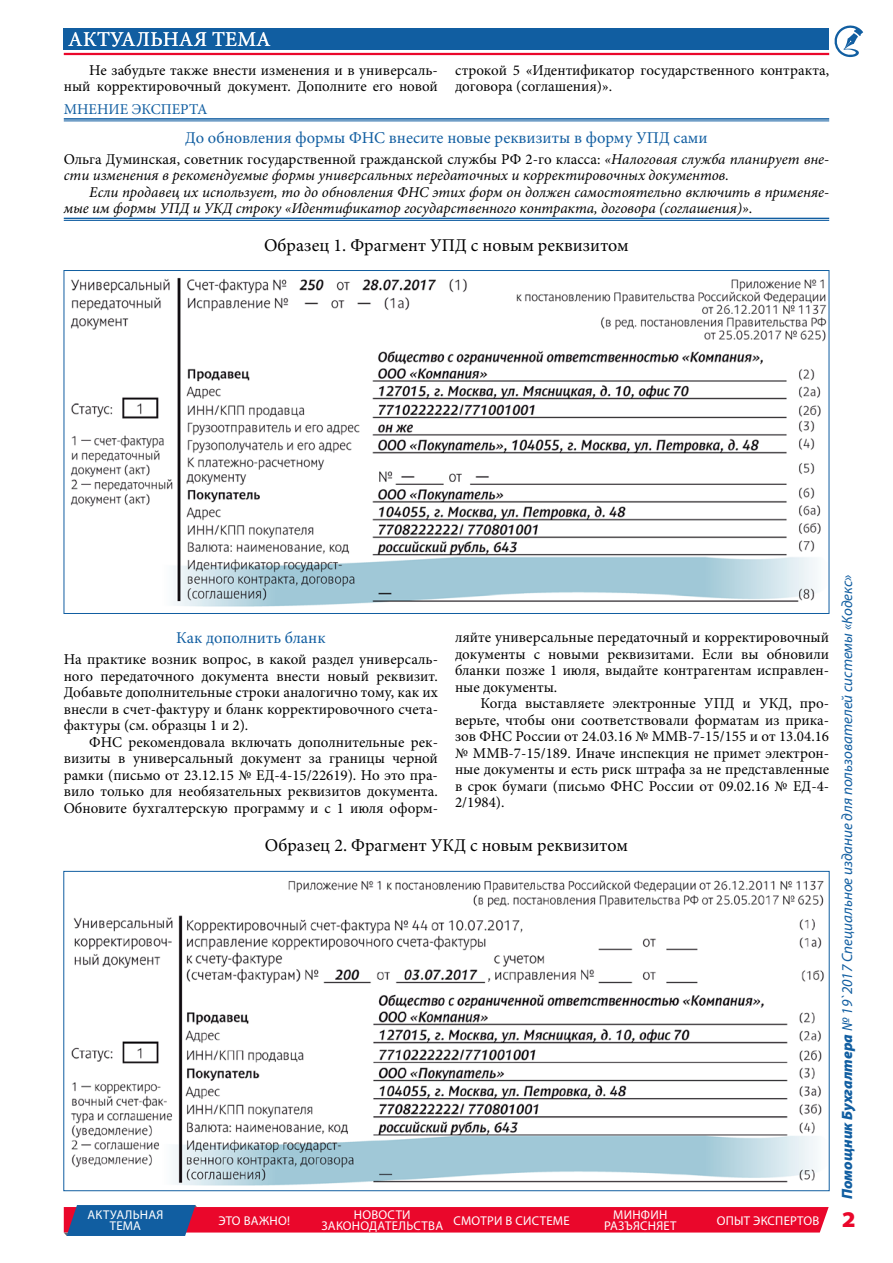
<style>
.page{position:relative;width:893px;height:1263px;background:#fff}
.page>*{position:absolute;margin:0;border:0;box-sizing:border-box;transform-origin:0 0}
.t1{font:900 semi-expanded 22.5px "Myriad Pro";color:#ea072b}
.t2{font:21px "Minion Pro";letter-spacing:.01em;color:#fff}
.t3{font:18px "Minion Pro";color:#000}
.t4{font:16.5px "Minion Pro";color:#115ea1}
.t5{font:15px/16.5px "Minion Pro";color:#000;text-align:justify}
.t6{font:italic 15px/16.5px "Minion Pro";color:#000}
.t7{font:italic 15px "Myriad Pro";color:#115ea1}
.t8{font:15px "Minion Pro";color:#115ea1}
.t9{font:12.75px/10.5px "Myriad Pro";letter-spacing:.105em;color:#fff}
.t10{font:12.75px "Myriad Pro";letter-spacing:.125em;color:#fff}
.t11{font:12.75px "Myriad Pro";letter-spacing:.13em;color:#fff}
.s1{font-style:normal}
.s2{font-weight:900}
</style>
<div class="page">
<svg style="left:834px;top:25px;width:29px;height:32px"></svg>
<div style="left:64px;top:29px;width:765px;height:21px;background:#115ea1"></div>
<hr style="left:64px;top:53px;width:765px;height:2px;background:#ea072b">
<svg style="left:64px;top:1205px;width:765px;height:31px;background:#cb3a5d"></svg>
<hr style="left:64px;top:118px;width:765px;height:2px;background:#115ea1">
<hr style="left:64px;top:121px;width:765px;height:1px;background:#115ea1">
<hr style="left:64px;top:218px;width:765px;height:1px;background:#115ea1">
<hr style="left:64px;top:220px;width:765px;height:1px;background:#115ea1">
<img style="left:70px;top:277px;width:757px;height:330px">
<img style="left:71px;top:880px;width:753px;height:306px">
<h2 class="t2" style="left:68px;top:25px;width:204px">АКТУАЛЬНАЯ ТЕМА</h2>
<p class="t5" style="left:64px;top:62px;width:376px;text-align:right">Не забудьте также внести изменения и в универсаль&shy;ный корректировочный документ. Дополните его новой</p>
<p class="t5" style="left:455px;top:62px;width:376px">строкой 5 «Идентификатор государственного контракта, договора (соглашения)».</p>
<p class="t8" style="left:64px;top:99px;width:145px">МНЕНИЕ ЭКСПЕРТА</p>
<p class="t4" style="left:185px;top:127px;width:524px">До обновления формы ФНС внесите новые реквизиты в форму УПД сами</p>
<p class="t6" style="left:64px;top:151px;width:767px"><span class="s1">Ольга Думинская, советник государственной гражданской службы РФ 2-го класса:</span> «Налоговая служба планирует вне&shy;сти изменения в рекомендуемые формы универсальных передаточных и корректировочных документов.</p>
<p class="t6" style="left:64px;top:184px;width:767px;text-indent:26px">Если продавец их использует, то до обновления ФНС этих форм он должен самостоятельно включить в применяе&shy;мые им формы УПД и УКД строку «Идентификатор государственного контракта, договора (соглашения)»<span class="s1">.</span></p>
<p class="t3" style="left:264px;top:233px;width:366px">Образец 1. Фрагмент УПД с новым реквизитом</p>
<p class="t4" style="left:176px;top:627px;width:151px">Как дополнить бланк</p>
<p class="t5" style="left:64px;top:651px;width:376px">На практике возник вопрос, в какой раздел универсаль&shy;ного передаточного документа внести новый реквизит.<br>Добавьте дополнительные строки аналогично тому, как их внесли в счет-фактуру и бланк корректировочного счета&shy;фактуры (см. образцы 1 и 2).</p>
<p class="t5" style="left:64px;top:734px;width:376px;text-indent:26px">ФНС рекомендовала включать дополнительные рек&shy;визиты в универсальный документ за границы черной рамки (письмо от 23.12.15 № ЕД-4-15/22619). Но это пра&shy;вило только для необязательных реквизитов документа.<br>Обновите бухгалтерскую программу и с 1 июля оформ-</p>
<p class="t5" style="left:455px;top:629px;width:376px">ляйте универсальные передаточный и корректировочный документы с новыми реквизитами. Если вы обновили бланки позже 1 июля, выдайте контрагентам исправлен&shy;ные документы.</p>
<p class="t5" style="left:455px;top:695px;width:376px;text-indent:26px">Когда выставляете электронные УПД и УКД, про&shy;верьте, чтобы они соответствовали форматам из прика&shy;зов ФНС России от 24.03.16 № ММВ-7-15/155 и от 13.04.16 № ММВ-7-15/189. Иначе инспекция не примет электрон&shy;ные документы и есть риск штрафа за не представленные в срок бумаги (письмо ФНС России от 09.02.16 № ЕД-4- 2/1984).</p>
<p class="t3" style="left:265px;top:833px;width:365px">Образец 2. Фрагмент УКД с новым реквизитом</p>
<p class="t9" style="left:110px;top:1209px;width:55px;text-indent:-22px">Актуальная тема</p>
<p class="t9" style="left:218px;top:1215px;width:73px">это важно!</p>
<p class="t9" style="left:354px;top:1209px;width:58px">но вости</p>
<p class="t9" style="left:321px;top:1220px;width:31px">законо</p>
<p class="t9" style="left:369px;top:1220px;width:94px">дательства смо</p>
<p class="t11" style="left:481px;top:1212px;width:91px">три в системе</p>
<p class="t9" style="left:604px;top:1209px;width:73px;text-align:center">минфин разъясн яет</p>
<p class="t10" style="left:717px;top:1212px;width:104px">опыт экспертов</p>
<p class="t7" style="left:838px;top:1199px;width:626px;rotate:-90deg"><span class="s2">Помощник Бухгалтера</span> № 19`2017 Специальное издание для пользователей системы «Кодекс»</p>
<h1 class="t1" style="left:842px;top:1204px;width:15px">2</h1>
</div>
